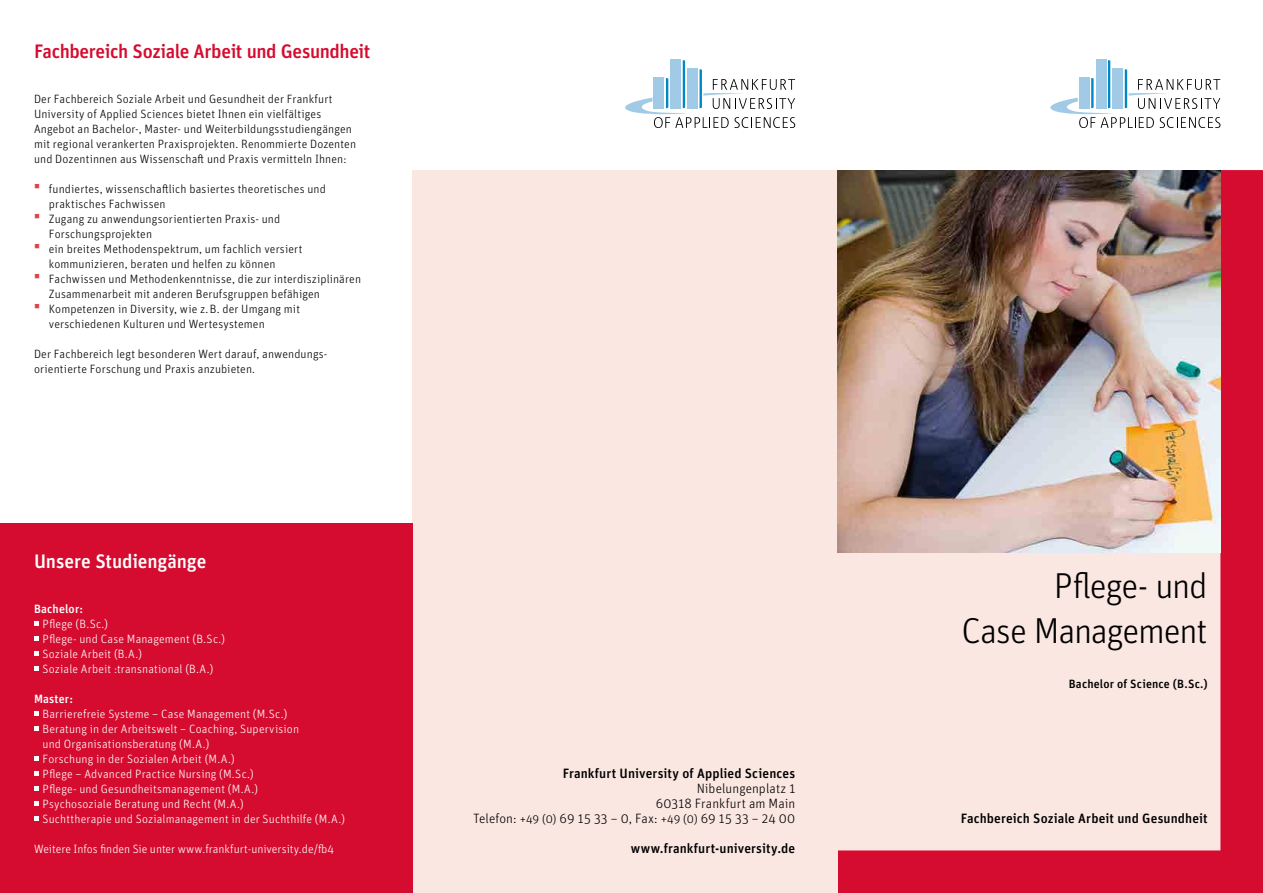
<style>
.page{position:relative;width:1263px;height:893px;background:#fff}
.page>*{position:absolute;margin:0;border:0;box-sizing:border-box;transform-origin:0 0}
.t1{font:300 36px/45px "Unit Pro";letter-spacing:-.035em;color:#000;text-align:right}
.t2{font:500 19.5px "Unit Pro";letter-spacing:-.025em;color:#d50c2f}
.t3{font:500 19.5px "Unit Pro";letter-spacing:-.01em;color:#fff}
.t4{font:500 13.5px "Unit Pro";letter-spacing:.01em;color:#000}
.t5{font:300 13.5px/15px "Unit Pro";letter-spacing:.005em;color:#000;text-align:right}
.t6{font:300 12px/15px "Unit Pro";letter-spacing:.01em;color:#fff}
.t7{font:300 12px/15px "Unit Pro";letter-spacing:.01em;color:#000001}
.t8{font:300 12px/15px "Unit Pro";letter-spacing:.01em;color:#000}
.t9{font:500 12px "Unit Pro";letter-spacing:.015em;color:#000}
.t10{font:500 12px "Unit Pro";letter-spacing:.015em;color:#fff}
.s1{font-size:12px}
</style>
<div class="page">
<svg style="left:1050px;top:60px;width:170px;height:68px"></svg>
<svg style="left:838px;top:170px;width:425px;height:723px;background:#efa8ae"></svg>
<div style="left:412px;top:170px;width:426px;height:723px;background:#fbe7e2"></div>
<svg style="left:625px;top:60px;width:170px;height:68px"></svg>
<img style="left:838px;top:170px;width:382px;height:383px">
<div style="left:0;top:523px;width:412px;height:370px;background:#d50c2f"></div>
<svg style="left:34px;top:621px;width:4px;height:4px"></svg>
<svg style="left:34px;top:636px;width:4px;height:4px"></svg>
<svg style="left:34px;top:651px;width:4px;height:4px"></svg>
<svg style="left:34px;top:666px;width:4px;height:4px"></svg>
<svg style="left:34px;top:711px;width:4px;height:4px"></svg>
<svg style="left:34px;top:726px;width:4px;height:4px"></svg>
<svg style="left:34px;top:756px;width:4px;height:4px"></svg>
<svg style="left:34px;top:771px;width:4px;height:4px"></svg>
<svg style="left:34px;top:786px;width:4px;height:4px"></svg>
<svg style="left:34px;top:801px;width:4px;height:4px"></svg>
<svg style="left:34px;top:816px;width:4px;height:4px"></svg>
<h2 class="t2" style="left:34px;top:37px;width:338px">Fachbereich Soziale Arbeit und Gesundheit</h2>
<p class="t8" style="left:34px;top:91px;width:324px">Der Fachbereich Soziale Arbeit und Gesundheit der Frankfurt University of Applied Sciences bietet Ihnen ein vielfältiges Angebot an Bachelor-, Master- und Weiterbildungsstudiengängen mit regional verankerten Praxisprojekten. Renommierte Dozenten und Dozentinnen aus Wissenschaft und Praxis vermitteln Ihnen:</p>
<p class="t7" style="left:49px;top:181px;width:279px;text-indent:-15px"><sup>◻</sup> fundiertes, wissenschaftlich basiertes theoretisches und praktisches Fachwissen</p>
<p class="t7" style="left:49px;top:211px;width:233px;text-indent:-15px"><sup>◻</sup> Zugang zu anwendungsorientierten Praxis- und<br>Forschungsprojekten</p>
<p class="t7" style="left:49px;top:241px;width:255px;text-indent:-15px"><sup>◻</sup> ein breites Methodenspektrum, um fachlich versiert kommunizieren, beraten und helfen zu können</p>
<p class="t7" style="left:49px;top:271px;width:314px;text-indent:-15px"><sup>◻</sup> Fachwissen und Methodenkenntnisse, die zur interdisziplinären<br>Zusammenarbeit mit anderen Berufsgruppen befähigen</p>
<p class="t7" style="left:49px;top:301px;width:253px;text-indent:-15px"><sup>◻</sup> Kompetenzen in Diversity, wie z.B. der Umgang mit verschiedenen Kulturen und Wertesystemen</p>
<p class="t8" style="left:34px;top:346px;width:294px">Der Fachbereich legt besonderen Wert darauf, anwendungs&shy;orientierte Forschung und Praxis anzubieten.</p>
<h2 class="t3" style="left:34px;top:547px;width:174px">Unsere Studiengänge</h2>
<p class="t10" style="left:34px;top:600px;width:51px">Bachelor:</p>
<p class="t6" style="left:43px;top:616px;width:184px">Pflege (B.Sc.)<br>Pflege- und Case Management (B.Sc.)<br>Soziale Arbeit (B.A.)<br>Soziale Arbeit :transnational (B.A.)</p>
<p class="t10" style="left:34px;top:690px;width:41px">Master:</p>
<p class="t6" style="left:43px;top:706px;width:304px">Barrierefreie Systeme – Case Management (M.Sc.)<br>Beratung in der Arbeitswelt – Coaching, Supervision<br>und Organisationsberatung (M.A.)<br>Forschung in der Sozialen Arbeit (M.A.)<br>Pflege – Advanced Practice Nursing (M.Sc.)<br>Pflege- und Gesundheitsmanagement (M.A.)<br>Psychosoziale Beratung und Recht (M.A.)<br>Suchttherapie und Sozialmanagement in der Suchthilfe (M.A.)</p>
<p class="t6" style="left:34px;top:841px;width:302px">Weitere Infos finden Sie unter www.frankfurt-university.de/fb4</p>
<p class="t4" style="left:563px;top:763px;width:234px">Frankfurt University of Applied Sciences</p>
<p class="t5" style="left:473px;top:780px;width:324px">Nibelungenplatz 1<br>60318 Frankfurt am Main<br>Telefon: <span class="s1">+49 (0)</span> 69 15 33 – 0, Fax: <span class="s1">+49 (0)</span> 69 15 33 – 24 00</p>
<p class="t4" style="left:631px;top:838px;width:166px">www.frankfurt-university.de</p>
<h1 class="t1" style="left:961px;top:562px;width:248px">Pflege- und<br>Case Management</h1>
<p class="t9" style="left:1069px;top:675px;width:140px">Bachelor of Science (B.Sc.)</p>
<p class="t4" style="left:961px;top:808px;width:248px">Fachbereich Soziale Arbeit und Gesundheit</p>
</div>
